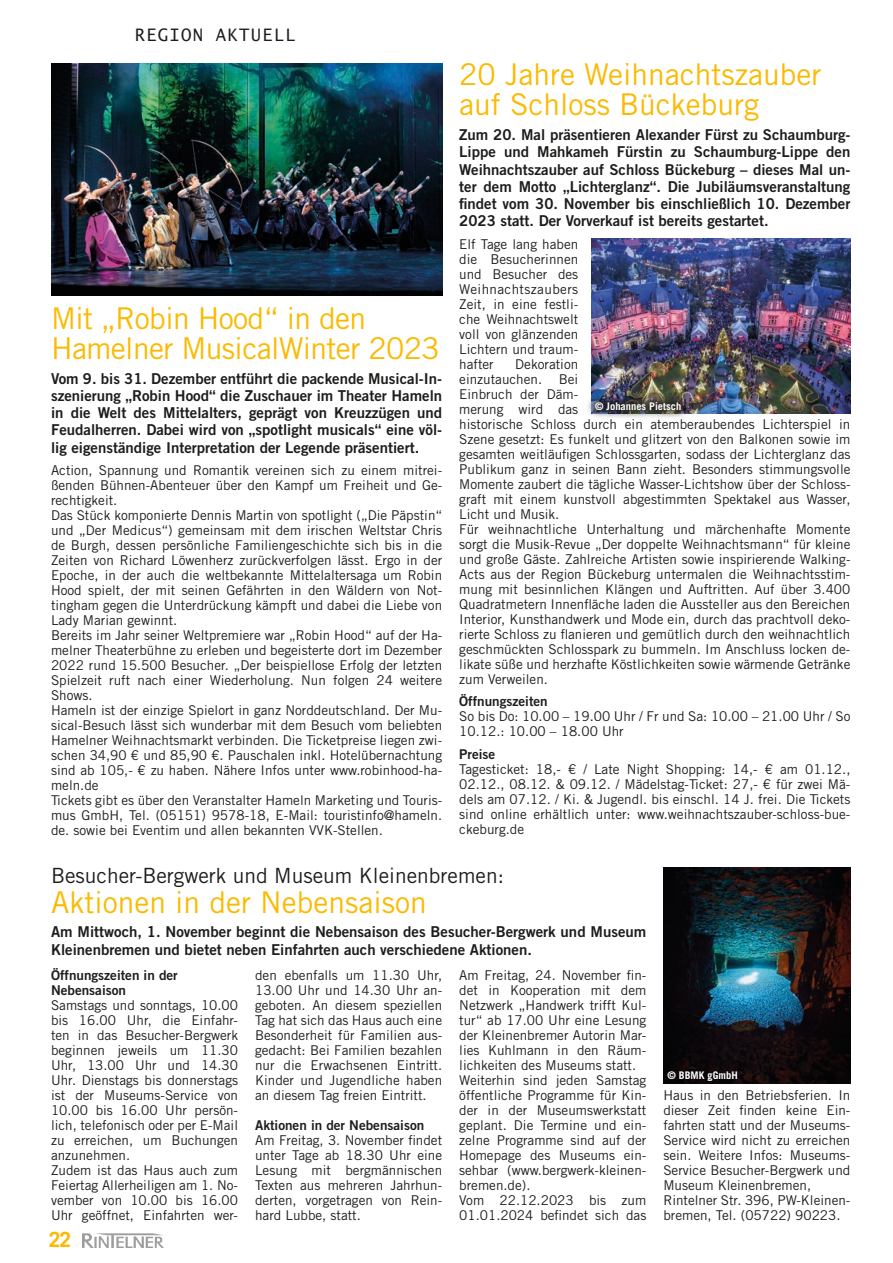
<style>
.page{position:relative;width:893px;height:1263px;background:#fff}
.page>*{position:absolute;margin:0;border:0;box-sizing:border-box;transform-origin:0 0}
.t1{font:30px/30px "Trade Gothic LT Std";color:#fbba00}
.t2{font:30px/30px "Trade Gothic LT Std";letter-spacing:-.02em;color:#fbba00}
.t3{font:21px "Trade Gothic LT Std";color:#1d1d1b}
.t4{font:700 21px "Trade Gothic LT Std";color:#fbba00}
.t5{font:17.25px "Lucida Sans Typewriter";letter-spacing:.07em;color:#1d1d1b}
.t6{font:15px/17.2px "Trade Gothic LT Std Bd 2";color:#1d1d1b;text-align:justify}
.t7{font:13.5px/15px "Trade Gothic LT Std";color:#1d1d1b}
.t8{font:13.5px/15px "Trade Gothic LT Std Bd 2";color:#1d1d1b}
.t9{font:700 10.5px "Trade Gothic LT Std";color:#fff}
</style>
<div class="page">
<img style="left:83px;top:1233px;width:80px;height:14px">
<img style="left:51px;top:64px;width:391px;height:231px">
<img style="left:591px;top:238px;width:259px;height:176px">
<img style="left:663px;top:867px;width:187px;height:216px">
<img style="left:588px;top:392px;width:102px;height:26px">
<p class="t5" style="left:135px;top:25px;width:163px">REGION AKTUELL</p>
<h1 class="t2" style="left:51px;top:303px;width:390px">Mit „Robin Hood“ in den<br>Hamelner MusicalWinter 2023</h1>
<p class="t6" style="left:51px;top:369px;width:393px">Vom 9. bis 31. Dezember entführt die packende Musical-In&shy;szenierung „Robin Hood“ die Zuschauer im Theater Hameln in die Welt des Mittelalters, geprägt von Kreuzzügen und Feudalherren. Dabei wird von „spotlight musicals“ eine völ&shy;lig eigenständige Interpretation der Legende präsentiert.</p>
<p class="t7" style="left:51px;top:463px;width:393px">Action, Spannung und Romantik vereinen sich zu einem mitrei&shy;ßenden Bühnen-Abenteuer über den Kampf um Freiheit und Ge&shy;rechtigkeit.<br>Das Stück komponierte Dennis Martin von spotlight („Die Päpstin“ und „Der Medicus“) gemeinsam mit dem irischen Weltstar Chris de Burgh, dessen persönliche Familiengeschichte sich bis in die Zeiten von Richard Löwenherz zurückverfolgen lässt. Ergo in der Epoche, in der auch die weltbekannte Mittelaltersaga um Robin Hood spielt, der mit seinen Gefährten in den Wäldern von Not&shy;tingham gegen die Unterdrückung kämpft und dabei die Liebe von Lady Marian gewinnt.<br>Bereits im Jahr seiner Weltpremiere war „Robin Hood“ auf der Ha&shy;melner Theaterbühne zu erleben und begeisterte dort im Dezember 2022 rund 15.500 Besucher. „Der beispiellose Erfolg der letzten Spielzeit ruft nach einer Wiederholung. Nun folgen 24 weitere Shows.<br>Hameln ist der einzige Spielort in ganz Norddeutschland. Der Mu&shy;sical-Besuch lässt sich wunderbar mit dem Besuch vom beliebten Hamelner Weihnachtsmarkt verbinden. Die Ticketpreise liegen zwi&shy;schen 34,90 € und 85,90 €. Pauschalen inkl. Hotelübernachtung sind ab 105,- € zu haben. Nähere Infos unter www.robinhood-ha&shy;meln.de<br>Tickets gibt es über den Veranstalter Hameln Marketing und Touris&shy;mus GmbH, Tel. (05151) 9578-18, E-Mail: touristinfo@hameln. de. sowie bei Eventim und allen bekannten VVK-Stellen.</p>
<h1 class="t1" style="left:459px;top:59px;width:364px">20 Jahre Weihnachtszauber auf Schloss Bückeburg</h1>
<p class="t6" style="left:459px;top:126px;width:393px">Zum 20. Mal präsentieren Alexander Fürst zu Schaumburg-Lippe und Mahkameh Fürstin zu Schaumburg-Lippe den Weihnachtszauber auf Schloss Bückeburg – dieses Mal un&shy;ter dem Motto „Lichterglanz“. Die Jubiläumsveranstaltung findet vom 30. November bis einschließlich 10. Dezember 2023 statt. Der Vorverkauf ist bereits gestartet.</p>
<p class="t7" style="left:459px;top:236px;width:121px;text-align:justify">Elf Tage lang haben die Besucherinnen und Besucher des Weihnachtszaubers Zeit, in eine festli&shy;che Weihnachtswelt voll von glänzenden Lichtern und traum&shy;hafter</p>
<p class="t7" style="left:459px;top:356px;width:393px;text-indent:56px">Dekoration<br>einzutauchen. Bei<br>Einbruch der Däm-<br>merung wird das<br>historische Schloss durch ein atemberaubendes Lichterspiel in Szene gesetzt: Es funkelt und glitzert von den Balkonen sowie im gesamten weitläufigen Schlossgarten, sodass der Lichterglanz das Publikum ganz in seinen Bann zieht. Besonders stimmungsvolle Momente zaubert die tägliche Wasser-Lichtshow über der Schloss&shy;graft mit einem kunstvoll abgestimmten Spektakel aus Wasser, Licht und Musik.<br>Für weihnachtliche Unterhaltung und märchenhafte Momente sorgt die Musik-Revue „Der doppelte Weihnachtsmann“ für kleine und große Gäste. Zahlreiche Artisten sowie inspirierende Walking-Acts aus der Region Bückeburg untermalen die Weihnachtsstim&shy;mung mit besinnlichen Klängen und Auftritten. Auf über 3.400<br>Quadratmetern Innenfläche laden die Aussteller aus den Bereichen Interior, Kunsthandwerk und Mode ein, durch das prachtvoll deko&shy;rierte Schloss zu flanieren und gemütlich durch den weihnachtlich geschmückten Schlosspark zu bummeln. Im Anschluss locken de&shy;likate süße und herzhafte Köstlichkeiten sowie wärmende Getränke zum Verweilen.</p>
<p class="t8" style="left:459px;top:694px;width:90px">Öffnungszeiten</p>
<p class="t7" style="left:459px;top:709px;width:393px">So bis Do: 10.00 – 19.00 Uhr / Fr und Sa: 10.00 – 21.00 Uhr / So<br>10.12.: 10.00 – 18.00 Uhr</p>
<p class="t8" style="left:459px;top:746px;width:37px">Preise</p>
<p class="t7" style="left:459px;top:761px;width:393px;text-align:justify">Tagesticket: 18,- € / Late Night Shopping: 14,- € am 01.12., 02.12., 08.12. &amp; 09.12. / Mädelstag-Ticket: 27,- € für zwei Mä&shy;dels am 07.12. / Ki. &amp; Jugendl. bis einschl. 14 J. frei. Die Tickets sind online erhältlich unter: www.weihnachtszauber-schloss-bue&shy;ckeburg.de</p>
<p class="t9" style="left:595px;top:399px;width:87px">© Johannes Pietsch</p>
<h2 class="t3" style="left:51px;top:862px;width:455px">Besucher-Bergwerk und Museum Kleinenbremen:</h2>
<h1 class="t1" style="left:51px;top:887px;width:377px">Aktionen in der Nebensaison</h1>
<p class="t6" style="left:51px;top:923px;width:597px">Am Mittwoch, 1. November beginnt die Nebensaison des Besucher-Bergwerk und Museum<br>Kleinenbremen und bietet neben Einfahrten auch verschiedene Aktionen.</p>
<p class="t8" style="left:51px;top:968px;width:128px">Öffnungszeiten in der<br>Nebensaison</p>
<p class="t7" style="left:51px;top:998px;width:189px">Samstags und sonntags, 10.00 bis 16.00 Uhr, die Einfahr&shy;ten in das Besucher-Bergwerk beginnen jeweils um 11.30<br>Uhr, 13.00 Uhr und 14.30<br>Uhr. Dienstags bis donnerstags ist der Museums-Service von<br>10.00 bis 16.00 Uhr persön&shy;lich, telefonisch oder per E-Mail zu erreichen, um Buchungen anzunehmen.<br>Zudem ist das Haus auch zum<br>Feiertag Allerheiligen am 1. No&shy;vember von 10.00 bis 16.00<br>Uhr geöffnet, Einfahrten wer-</p>
<h2 class="t4" style="left:49px;top:1226px;width:24px">22</h2>
<p class="t7" style="left:255px;top:968px;width:189px;text-align:justify">den ebenfalls um 11.30 Uhr, 13.00 Uhr und 14.30 Uhr an&shy;geboten. An diesem speziellen Tag hat sich das Haus auch eine Besonderheit für Familien aus&shy;gedacht: Bei Familien bezahlen nur die Erwachsenen Eintritt.<br>Kinder und Jugendliche haben an diesem Tag freien Eintritt.</p>
<p class="t8" style="left:255px;top:1118px;width:171px">Aktionen in der Nebensaison</p>
<p class="t7" style="left:255px;top:1133px;width:189px;text-align:justify">Am Freitag, 3. November findet unter Tage ab 18.30 Uhr eine Lesung mit bergmännischen Texten aus mehreren Jahrhun&shy;derten, vorgetragen von Rein&shy;hard Lubbe, statt.</p>
<p class="t7" style="left:459px;top:968px;width:189px">Am Freitag, 24. November fin&shy;det in Kooperation mit dem<br>Netzwerk „Handwerk trifft Kul&shy;tur“ ab 17.00 Uhr eine Lesung der Kleinenbremer Autorin Mar&shy;lies Kuhlmann in den Räum&shy;lichkeiten des Museums statt.<br>Weiterhin sind jeden Samstag öffentliche Programme für Kin&shy;der in der Museumswerkstatt geplant. Die Termine und ein&shy;zelne Programme sind auf der<br>Homepage des Museums ein&shy;sehbar (www.bergwerk-kleinen&shy;bremen.de).<br>Vom 22.12.2023 bis zum<br>01.01.2024 befindet sich das</p>
<p class="t9" style="left:668px;top:1069px;width:72px">© BBMK gGmbH</p>
<p class="t7" style="left:663px;top:1088px;width:189px">Haus in den Betriebsferien. In dieser Zeit finden keine Ein&shy;fahrten statt und der Museums-<br>Service wird nicht zu erreichen sein. Weitere Infos: Museums-<br>Service Besucher-Bergwerk und<br>Museum Kleinenbremen,<br>Rintelner Str. 396, PW-Kleinen&shy;bremen, Tel. (05722) 90223.</p>
</div>
